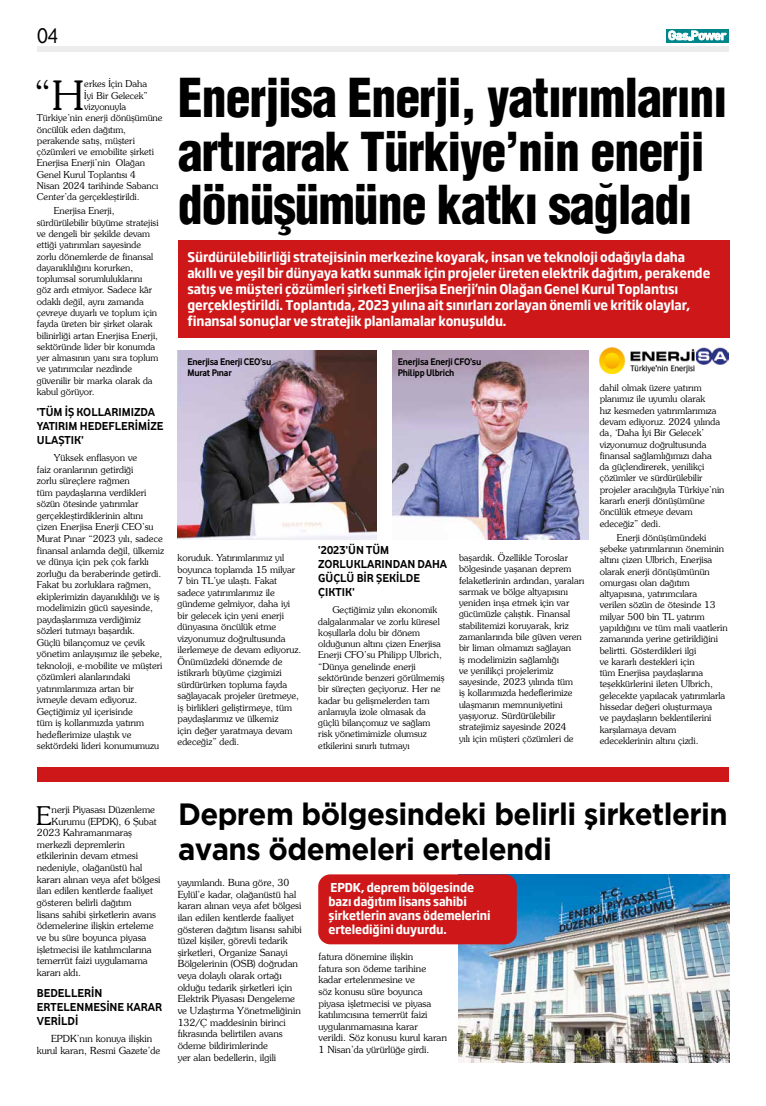
<style>
.page{position:relative;width:766px;height:1106px;background:#fff}
.page>*{position:absolute;margin:0;border:0;box-sizing:border-box;transform-origin:0 0}
.t1{font:52.3px/53.2px "Switzerland Cond Black Plain";letter-spacing:-.02em;color:#000;scale:.95 1}
.t2{font:40.2px "Southern Plain";color:#000}
.t3{font:30.8px/35.2px "Gotham TR Bold";letter-spacing:-.02em;color:#000;scale:.95 1}
.t4{font:25.6px "Southern Plain";color:#000}
.t5{font:22.3px "Vodafone Rg";color:#000;scale:.95 1}
.t6{font:700 13.2px/16px "Soho Gothic Pro";letter-spacing:-.01em;color:#fff;scale:.91 1}
.t7{font:700 12.1px/14px "Soho Gothic Pro";letter-spacing:-.01em;color:#fff;scale:.91 1}
.t8{font:700 12px/14px "Vodafone Rg";color:#000}
.t9{font:700 10px/11px "Vodafone Rg";letter-spacing:-.02em;color:#000;scale:.95 1}
.t10{font:9.7px/11.6px "Southern Plain";color:#000}
.t11{font:9.5px/11.5px "Southern Plain";color:#000}
.t12{font:9.4px/11.3px "Southern Plain";color:#000}
</style>
<div class="page">
<div style="left:37px;top:46px;width:691px;height:6px;background:#ededed"></div>
<svg style="left:666px;top:29px;width:62px;height:14px"></svg>
<svg style="left:668px;top:31px;width:58px;height:9px"></svg>
<div style="left:37px;top:767px;width:691px;height:14px;background:#cd1719"></div>
<div style="left:178px;top:240px;width:551px;height:97px;background:#cd1719"></div>
<img style="left:392px;top:351px;width:196px;height:188px">
<img style="left:178px;top:351px;width:198px;height:188px">
<img style="left:458px;top:874px;width:271px;height:188px">
<div style="left:318px;top:874px;width:198px;height:70px;background:#cd1719;border-radius:12px"></div>
<img style="left:599px;top:348px;width:129px;height:25px">
<h3 class="t5" style="left:37px;top:22px;width:24px">04</h3>
<h2 class="t2" style="left:33px;top:70px;width:52px">“H</h2>
<p class="t12" style="left:84px;top:78px;width:64px">erkes İçin Daha</p>
<p class="t12" style="left:84px;top:89px;width:65px">İyi Bir Gelecek”</p>
<p class="t12" style="left:84px;top:101px;width:43px">vizyonuyla</p>
<p class="t12" style="left:37px;top:112px;width:127px">Türkiye’nin enerji dönüşümüne</p>
<p class="t12" style="left:37px;top:123px;width:91px">öncülük eden dağıtım,</p>
<p class="t12" style="left:37px;top:134px;width:99px">perakende satış, müşteri</p>
<p class="t12" style="left:37px;top:146px;width:119px">çözümleri ve emobilite şirketi</p>
<p class="t12" style="left:37px;top:157px;width:110px">Enerjisa Enerji’nin Olağan</p>
<p class="t12" style="left:37px;top:168px;width:100px">Genel Kurul Toplantısı 4</p>
<p class="t12" style="left:37px;top:180px;width:123px">Nisan 2024 tarihinde Sabancı</p>
<p class="t12" style="left:37px;top:191px;width:104px">Center’da gerçekleştirildi.</p>
<p class="t12" style="left:37px;top:205px;width:123px;text-indent:17px">Enerjisa Enerji, sürdürülebilir büyüme stratejisi ve dengeli bir şekilde devam ettiği yatırımları sayesinde zorlu dönemlerde de finansal dayanıklılığını korurken, toplumsal sorumluluklarını göz ardı etmiyor. Sadece kâr odaklı değil, aynı zamanda çevreye duyarlı ve toplum için fayda üreten bir şirket olarak bilinirliği artan Enerjisa Enerji, sektöründe lider bir konumda yer almasının yanı sıra toplum ve yatırımcılar nezdinde güvenilir bir marka olarak da kabul görüyor.</p>
<p class="t8" style="left:37px;top:405px;width:128px">‘TÜM İŞ KOLLARIMIZDA<br>YATIRIM HEDEFLERİMİZE<br>ULAŞTIK’</p>
<p class="t11" style="left:37px;top:452px;width:129px;text-indent:17px">Yüksek enflasyon ve<br>faiz oranlarının getirdiği<br>zorlu süreçlere rağmen<br>tüm paydaşlarına verdikleri sözün ötesinde yatırımlar gerçekleştirdiklerinin altını çizen Enerjisa Enerji CEO’su<br>Murat Pınar “2023 yılı, sadece finansal anlamda değil, ülkemiz ve dünya için pek çok farklı zorluğu da beraberinde getirdi.<br>Fakat bu zorluklara rağmen, ekiplerimizin dayanıklılığı ve iş modelimizin gücü sayesinde, paydaşlarımıza verdiğimiz sözleri tutmayı başardık.<br>Güçlü bilançomuz ve çevik yönetim anlayışımız ile şebeke, teknoloji, e-mobilite ve müşteri çözümleri alanlarındaki yatırımlarımıza artan bir ivmeyle devam ediyoruz.<br>Geçtiğimiz yıl içerisinde<br>tüm iş kollarımızda yatırım hedeflerimize ulaştık ve sektördeki lideri konumumuzu</p>
<h1 class="t1" style="left:178px;top:70px;width:579px">Enerjisa Enerji, yatırımlarını artırarak Türkiye’nin enerji dönüşümüne katkı sağladı</h1>
<p class="t6" style="left:187px;top:249px;width:576px">Sürdürülebilirliği stratejisinin merkezine koyarak, insan ve teknoloji odağıyla daha akıllı ve yeşil bir dünyaya katkı sunmak için projeler üreten elektrik dağıtım, perakende satış ve müşteri çözümleri şirketi Enerjisa Enerji’nin Olağan Genel Kurul Toplantısı gerçekleştirildi. Toplantıda, 2023 yılına ait sınırları zorlayan önemli ve kritik olaylar, finansal sonuçlar ve stratejik planlamalar konuşuldu.</p>
<p class="t9" style="left:397px;top:356px;width:89px">Enerjisa Enerji CFO’su<br>Philipp Ulbrich</p>
<p class="t9" style="left:187px;top:356px;width:90px">Enerjisa Enerji CEO’su<br>Murat Pınar</p>
<p class="t11" style="left:177px;top:552px;width:125px">koruduk. Yatırımlarımız yıl boyunca toplamda 15 milyar<br>7 bin TL’ye ulaştı. Fakat sadece yatırımlarımız ile gündeme gelmiyor, daha iyi bir gelecek için yeni enerji dünyasına öncülük etme vizyonumuz doğrultusunda ilerlemeye de devam ediyoruz.<br>Önümüzdeki dönemde de istikrarlı büyüme çizgimizi sürdürürken topluma fayda sağlayacak projeler üretmeye, iş birlikleri geliştirmeye, tüm paydaşlarımız ve ülkemiz<br>için değer yaratmaya devam edeceğiz” dedi.</p>
<p class="t8" style="left:318px;top:543px;width:130px">‘2023’ÜN TÜM<br>ZORLUKLARINDAN DAHA<br>GÜÇLÜ BİR ŞEKİLDE<br>ÇIKTIK’</p>
<p class="t12" style="left:318px;top:604px;width:128px;text-indent:14px">Geçtiğimiz yılın ekonomik dalgalanmalar ve zorlu küresel koşullarla dolu bir dönem olduğunun altını çizen Enerjisa<br>Enerji CFO’su Philipp Ulbrich, “Dünya genelinde enerji sektöründe benzeri görülmemiş bir süreçten geçiyoruz. Her ne kadar bu gelişmelerden tam anlamıyla izole olmasak da güçlü bilançomuz ve sağlam risk yönetimimizle olumsuz etkilerini sınırlı tutmayı</p>
<p class="t12" style="left:459px;top:551px;width:127px">başardık. Özellikle Toroslar bölgesinde yaşanan deprem felaketlerinin ardından, yaraları sarmak ve bölge altyapısını yeniden inşa etmek için var gücümüzle çalıştık. Finansal stabilitemizi koruyarak, kriz zamanlarında bile güven veren bir liman olmamızı sağlayan<br>iş modelimizin sağlamlığı<br>ve yenilikçi projelerimiz sayesinde, 2023 yılında tüm<br>iş kollarımızda hedeflerimize ulaşmanın memnuniyetini yaşıyoruz. Sürdürülebilir stratejimiz sayesinde 2024<br>yılı için müşteri çözümleri de</p>
<p class="t12" style="left:599px;top:382px;width:126px">dahil olmak üzere yatırım planımız ile uyumlu olarak<br>hız kesmeden yatırımlarımıza devam ediyoruz. 2024 yılında da, ‘Daha İyi Bir Gelecek’ vizyonumuz doğrultusunda finansal sağlamlığımızı daha<br>da güçlendirerek, yenilikçi çözümler ve sürdürülebilir projeler aracılığıyla Türkiye’nin kararlı enerji dönüşümüne öncülük etmeye devam edeceğiz” dedi.</p>
<p class="t12" style="left:599px;top:531px;width:129px;text-indent:17px">Enerji dönüşümündeki şebeke yatırımlarının öneminin altını çizen Ulbrich, Enerjisa olarak enerji dönüşümünün omurgası olan dağıtım altyapısına, yatırımcılara<br>verilen sözün de ötesinde 13 milyar 500 bin TL yatırım yapıldığını ve tüm mali vaatlerin zamanında yerine getirildiğini belirtti. Gösterdikleri ilgi<br>ve kararlı destekleri için<br>tüm Enerjisa paydaşlarına teşekkürlerini ileten Ulbrich, gelecekte yapılacak yatırımlarla hissedar değeri oluşturmaya<br>ve paydaşların beklentilerini karşılamaya devam edeceklerinin altını çizdi.</p>
<h3 class="t4" style="left:36px;top:799px;width:17px">E</h3>
<p class="t10" style="left:52px;top:803px;width:105px">nerji Piyasası Düzenleme</p>
<p class="t10" style="left:52px;top:815px;width:107px">Kurumu (EPDK), 6 Şubat</p>
<p class="t10" style="left:37px;top:826px;width:97px">2023 Kahramanmaraş</p>
<p class="t10" style="left:37px;top:838px;width:89px">merkezli depremlerin</p>
<p class="t10" style="left:37px;top:850px;width:103px">etkilerinin devam etmesi</p>
<p class="t10" style="left:37px;top:861px;width:107px">nedeniyle, olağanüstü hal</p>
<p class="t10" style="left:37px;top:873px;width:125px">kararı alınan veya afet bölgesi</p>
<p class="t10" style="left:37px;top:884px;width:118px">ilan edilen kentlerde faaliyet</p>
<p class="t10" style="left:37px;top:896px;width:96px">gösteren belirli dağıtım</p>
<p class="t10" style="left:37px;top:908px;width:121px">lisans sahibi şirketlerin avans</p>
<p class="t10" style="left:37px;top:919px;width:118px">ödemelerine ilişkin erteleme</p>
<p class="t10" style="left:37px;top:931px;width:111px">ve bu süre boyunca piyasa</p>
<p class="t10" style="left:37px;top:943px;width:116px">işletmecisi ile katılımcılarına</p>
<p class="t10" style="left:37px;top:954px;width:112px">temerrüt faizi uygulamama</p>
<p class="t10" style="left:37px;top:966px;width:46px">kararı aldı.</p>
<p class="t8" style="left:37px;top:985px;width:127px">BEDELLERİN<br>ERTELENMESİNE KARAR<br>VERİLDİ</p>
<p class="t10" style="left:37px;top:1032px;width:125px;text-indent:14px">EPDK’nın konuya ilişkin kurul kararı, Resmi Gazete’de</p>
<h3 class="t3" style="left:178px;top:796px;width:580px">Deprem bölgesindeki belirli şirketlerin avans ödemeleri ertelendi</h3>
<p class="t10" style="left:178px;top:876px;width:126px">yayımlandı. Buna göre, 30<br>Eylül’e kadar, olağanüstü hal kararı alınan veya afet bölgesi ilan edilen kentlerde faaliyet gösteren dağıtım lisansı sahibi tüzel kişiler, görevli tedarik şirketleri, Organize Sanayi<br>Bölgelerinin (OSB) doğrudan veya dolaylı olarak ortağı olduğu tedarik şirketleri için<br>Elektrik Piyasası Dengeleme ve Uzlaştırma Yönetmeliğinin<br>132/Ç maddesinin birinci fıkrasında belirtilen avans ödeme bildirimlerinde<br>yer alan bedellerin, ilgili</p>
<p class="t7" style="left:328px;top:880px;width:180px">EPDK, deprem bölgesinde bazı dağıtım lisans sahibi şirketlerin avans ödemelerini ertelediğini duyurdu.</p>
<p class="t10" style="left:318px;top:950px;width:130px">fatura dönemine ilişkin<br>fatura son ödeme tarihine kadar ertelenmesine ve<br>söz konusu süre boyunca piyasa işletmecisi ve piyasa katılımcısına temerrüt faizi uygulanmamasına karar verildi. Söz konusu kurul kararı<br>1 Nisan’da yürürlüğe girdi.</p>
</div>
